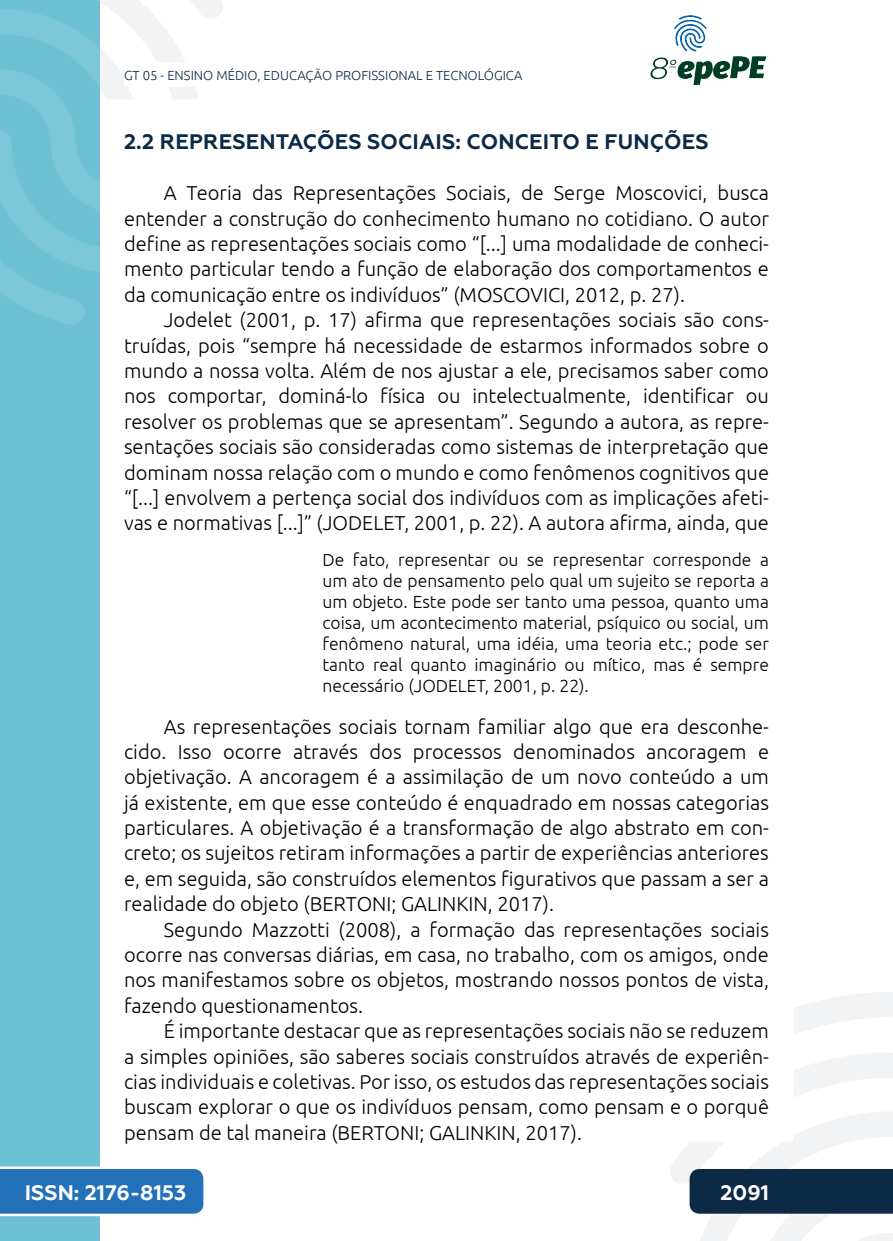
<style>
.page{position:relative;width:893px;height:1241px;background:#fff}
.page>*{position:absolute;margin:0;border:0;box-sizing:border-box;transform-origin:0 0}
._13_SUBTÍTULO_2{font:700 21px "Geometria";letter-spacing:.01em;color:#0c2a46}
.t1{font:700 21px "Geometria";color:#fff}
._5_CORPO{font:300 20.12px/25.4px "Ubuntu";color:#000;text-align:justify}
._8_CITACAO{font:300 17.5px/21px "Ubuntu";color:#000;text-align:justify}
.t2{font:300 13.12px "Ubuntu";color:#0c2a46}
</style>
<div class="page">
<svg style="left:670px;top:992px;width:223px;height:248px"></svg>
<svg style="left:99px;top:0;width:124px;height:324px"></svg>
<img style="left:650px;top:15px;width:117px;height:71px">
<div style="left:0;top:0;width:99px;height:1240px;background:#6ec0d5"></div>
<svg style="left:0;top:0;width:99px;height:325px"></svg>
<svg style="left:0;top:1166px;width:203px;height:49px;background:#367dbf"></svg>
<div style="left:690px;top:1168px;width:203px;height:45px;background:#0c2a46"></div>
<div style="left:124px;top:62px;width:516px;height:25px;background:#fff"></div>
<p class="t2" style="left:124px;top:67px;width:400px">GT 05 - ENSINO MÉDIO, EDUCAÇÃO PROFISSIONAL E TECNOLÓGICA</p>
<p class="_13_SUBTÍTULO_2" style="left:124px;top:130px;width:586px">2.2 REPRESENTAÇÕES SOCIAIS: CONCEITO E FUNÇÕES</p>
<p class="_5_CORPO" style="left:124px;top:180px;width:646px;text-indent:40px">A Teoria das Representações Sociais, de Serge Moscovici, busca entender a construção do conhecimento humano no cotidiano. O autor define as representações sociais como “[...] uma modalidade de conheci&shy;mento particular tendo a função de elaboração dos comportamentos e da comunicação entre os indivíduos” (MOSCOVICI, 2012, p. 27).</p>
<p class="_5_CORPO" style="left:124px;top:307px;width:646px;text-indent:40px">Jodelet (2001, p. 17) afirma que representações sociais são cons&shy;truídas, pois “sempre há necessidade de estarmos informados sobre o mundo a nossa volta. Além de nos ajustar a ele, precisamos saber como nos comportar, dominá-lo física ou intelectualmente, identificar ou resolver os problemas que se apresentam”. Segundo a autora, as repre&shy;sentações sociais são consideradas como sistemas de interpretação que dominam nossa relação com o mundo e como fenômenos cognitivos que “[...] envolvem a pertença social dos indivíduos com as implicações afeti&shy;vas e normativas [...]” (JODELET, 2001, p. 22). A autora afirma, ainda, que</p>
<p class="_8_CITACAO" style="left:322px;top:549px;width:448px">De fato, representar ou se representar corresponde a um ato de pensamento pelo qual um sujeito se reporta a um objeto. Este pode ser tanto uma pessoa, quanto uma coisa, um acontecimento material, psíquico ou social, um fenômeno natural, uma idéia, uma teoria etc.; pode ser tanto real quanto imaginário ou mítico, mas é sempre necessário (JODELET, 2001, p. 22).</p>
<p class="_5_CORPO" style="left:124px;top:713px;width:646px;text-indent:40px">As representações sociais tornam familiar algo que era desconhe&shy;cido. Isso ocorre através dos processos denominados ancoragem e objetivação. A ancoragem é a assimilação de um novo conteúdo a um já existente, em que esse conteúdo é enquadrado em nossas categorias particulares. A objetivação é a transformação de algo abstrato em con&shy;creto; os sujeitos retiram informações a partir de experiências anteriores e, em seguida, são construídos elementos figurativos que passam a ser a realidade do objeto (BERTONI; GALINKIN, 2017).</p>
<p class="_5_CORPO" style="left:124px;top:916px;width:646px;text-indent:40px">Segundo Mazzotti (2008), a formação das representações sociais ocorre nas conversas diárias, em casa, no trabalho, com os amigos, onde nos manifestamos sobre os objetos, mostrando nossos pontos de vista, fazendo questionamentos.</p>
<p class="_5_CORPO" style="left:124px;top:1017px;width:646px;text-indent:40px">É importante destacar que as representações sociais não se reduzem a simples opiniões, são saberes sociais construídos através de experiên&shy;cias individuais e coletivas. Por isso, os estudos das representações sociais buscam explorar o que os indivíduos pensam, como pensam e o porquê pensam de tal maneira (BERTONI; GALINKIN, 2017).</p>
<p class="t1" style="left:25px;top:1179px;width:163px">ISSN: 2176-8153</p>
<p class="t1" style="left:720px;top:1179px;width:50px">2091</p>
</div>
